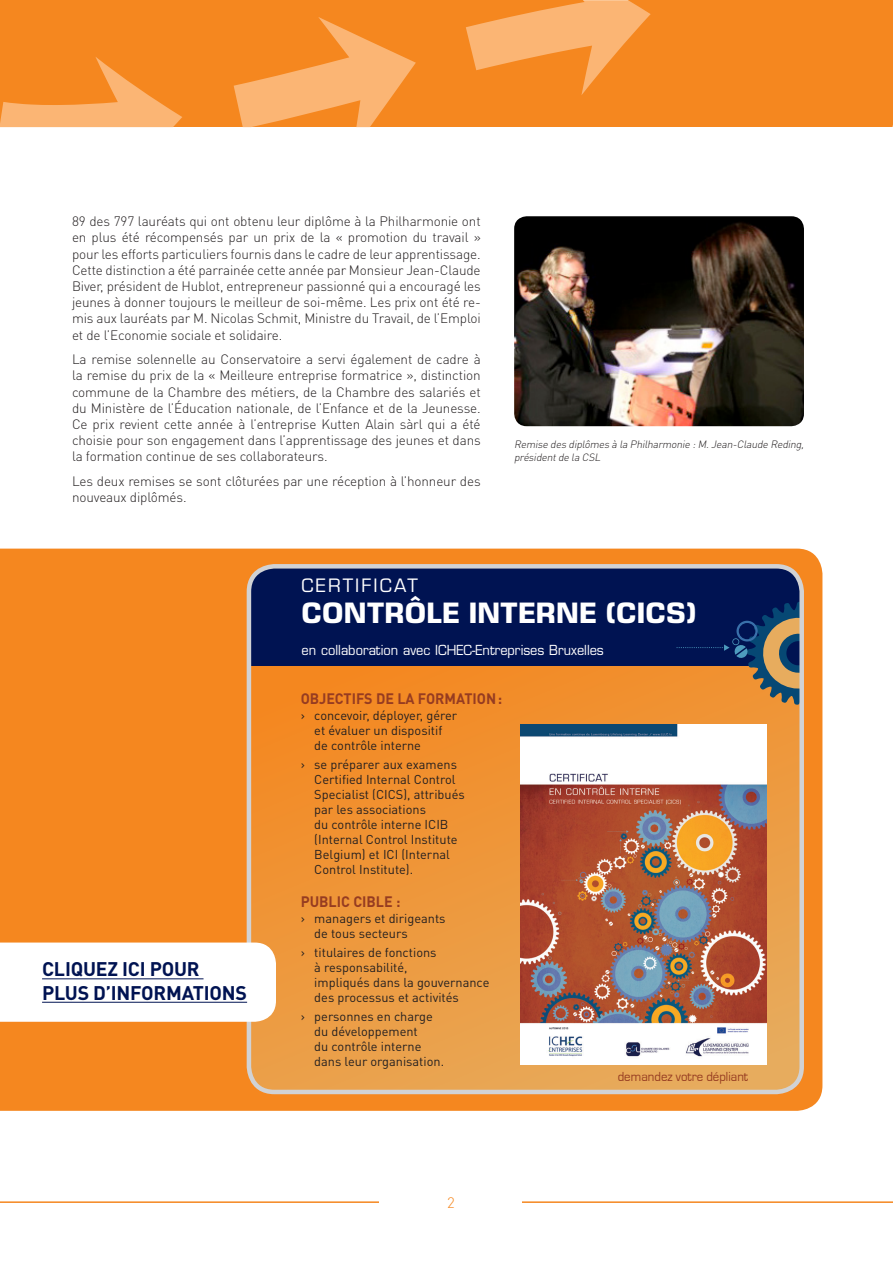
<style>
.page{position:relative;width:893px;height:1263px;background:#fff}
.page>*{position:absolute;margin:0;border:0;box-sizing:border-box;transform-origin:0 0}
.t1{font:700 30px "Eurostile Next LT Pro";letter-spacing:.005em;color:#fff}
.texte_courant_Bold{font:700 19.5px/23.4px "DIN Pro";letter-spacing:-.01em;color:#001352}
.t2{font:18px "Eurostile LT Std";letter-spacing:.12em;color:#fff}
.t3{font:700 15px "DIN Pro";color:#963c21;scale:.95 1}
.t4{font:300 15px "DIN Pro";color:#f5871f}
.texte_courant{font:300 13.5px/16.2px "DIN Pro";letter-spacing:-.01em;color:#231f20;text-align:justify}
.t5{font:13.5px "Eurostile LT Std";color:#fff;scale:.95 1}
.t6{font:13.5px "Eurostile";color:#963c21;scale:.95 1}
.t7{font:12.75px/15px "DIN Pro";color:#231f20}
.texte_courant-2{font:italic 300 10.5px/12.6px "DIN Pro";color:#231f20}
</style>
<div class="page">
<div style="left:0;top:549px;width:822px;height:562px;background:#f5871f"></div>
<hr style="left:0;top:936px;width:716px;height:1px;background:#f5871f">
<div style="left:0;top:1px;width:893px;height:126px;background:#f5871f"></div>
<svg style="left:466px;top:0;width:185px;height:95px"></svg>
<svg style="left:0;top:57px;width:182px;height:71px"></svg>
<svg style="left:234px;top:17px;width:182px;height:111px"></svg>
<svg style="left:249px;top:566px;width:553px;height:526px;background:#ed963a"></svg>
<div style="left:249px;top:568px;width:553px;height:97px;background:#001352"></div>
<img style="left:521px;top:724px;width:245px;height:340px">
<svg style="left:676px;top:602px;width:123px;height:103px"></svg>
<div style="left:247px;top:564px;width:557px;height:530px;border:4px solid #d1d2d4;border-radius:26px"></div>
<svg style="left:0;top:942px;width:276px;height:80px"></svg>
<hr style="left:42px;top:978px;width:162px;height:1px;background:#001352">
<hr style="left:42px;top:1002px;width:205px;height:1px;background:#001352">
<img style="left:514px;top:216px;width:290px;height:210px">
<hr style="left:0;top:1201px;width:893px;height:2px;background:#f5871f">
<div style="left:380px;top:1196px;width:142px;height:67px;background:#fff"></div>
<p class="texte_courant" style="left:72px;top:213px;width:410px">89 des 797 lauréats qui ont obtenu leur diplôme à la Philharmonie ont en plus été récompensés par un prix de la « promotion du travail » pour les efforts particuliers fournis dans le cadre de leur apprentissage.<br>Cette distinction a été parrainée cette année par Monsieur Jean-Claude Biver, président de Hublot, entrepreneur passionné qui a encouragé les jeunes à donner toujours le meilleur de soi-même. Les prix ont été re&shy;mis aux lauréats par M. Nicolas Schmit, Ministre du Travail, de l’Emploi et de l’Economie sociale et solidaire.</p>
<p class="texte_courant" style="left:72px;top:351px;width:410px">La remise solennelle au Conservatoire a servi également de cadre à la remise du prix de la « Meilleure entreprise formatrice », distinction commune de la Chambre des métiers, de la Chambre des salariés et du Ministère de l’Éducation nationale, de l’Enfance et de la Jeunesse.<br>Ce prix revient cette année à l’entreprise Kutten Alain sàrl qui a été choisie pour son engagement dans l’apprentissage des jeunes et dans la formation continue de ses collaborateurs.</p>
<p class="texte_courant" style="left:72px;top:473px;width:410px">Les deux remises se sont clôturées par une réception à l’honneur des nouveaux diplômés.</p>
<p class="texte_courant-2" style="left:514px;top:438px;width:294px">Remise des diplômes à la Philharmonie :M.Jean-Claude Reding, présidentde la CSL</p>
<p class="texte_courant_Bold" style="left:42px;top:957px;width:206px">CLIQUEZ ICI POUR<br>PLUS D’INFORMATIONS</p>
<p class="t2" style="left:302px;top:574px;width:118px">CERTIFICAT</p>
<p class="t1" style="left:302px;top:596px;width:397px">CONTRÔLE INTERNE (CICS)</p>
<p class="t5" style="left:302px;top:642px;width:320px">en collaboration avec ICHEC-Entreprises Bruxelles</p>
<p class="t3" style="left:301px;top:689px;width:213px">OBJECTIFS DE LA FORMATION :</p>
<p class="t7" style="left:314px;top:707px;width:144px;text-indent:-14px">› concevoir, déployer, gérer et évaluer un dispositif de contrôle interne</p>
<p class="t7" style="left:314px;top:756px;width:152px;text-indent:-14px">› se préparer aux examens<br>Certified Internal Control<br>Specialist (CICS), attribués par les associations<br>du contrôle interne ICIB (Internal Control Institute<br>Belgium) et ICI (Internal<br>Control Institute).</p>
<p class="t3" style="left:301px;top:892px;width:106px">PUBLIC CIBLE :</p>
<p class="t7" style="left:314px;top:910px;width:133px;text-indent:-14px">› managers et dirigeants de tous secteurs</p>
<p class="t7" style="left:314px;top:944px;width:177px;text-indent:-14px">› titulaires de fonctions<br>à responsabilité,<br>impliqués dans la gouvernance des processus et activités</p>
<p class="t7" style="left:314px;top:1008px;width:131px;text-indent:-14px">› personnes en charge du développement<br>du contrôle interne dans leur organisation.</p>
<p class="t4" style="left:447px;top:1192px;width:9px">2</p>
<p class="t6" style="left:618px;top:1069px;width:139px">demandez votre dépliant</p>
</div>
